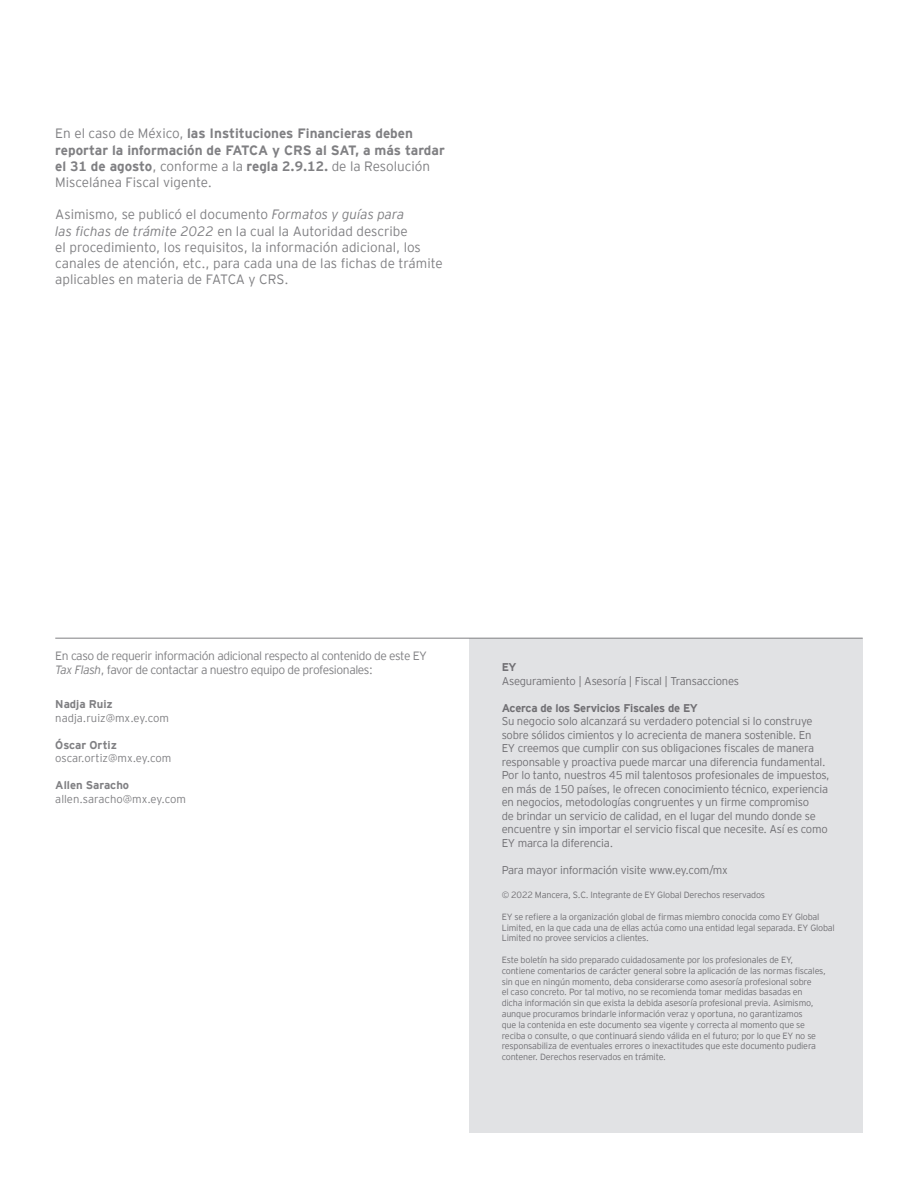
<style>
.page{position:relative;width:918px;height:1188px;background:#fff}
.page>*{position:absolute;margin:0;border:0;box-sizing:border-box;transform-origin:0 0}
.t1{font:300 13.5px/16.2px "EY Interstate";color:#808083}
.t2{font:700 13.5px/16.2px "EY Interstate";color:#808083}
.t3{font:300 12px/14.4px "EY Interstate";letter-spacing:-.035em;color:#808083}
.t4{font:300 11.25px/13.5px "EY Interstate";letter-spacing:-.02em;color:#717074}
.t5{font:300 11.25px "EY Interstate";color:#808083}
.t6{font:700 11.25px "EY Interstate";letter-spacing:-.02em;color:#717074}
.t7{font:700 11.25px "EY Interstate";color:#808083}
.t8{font:300 9px/10.8px "EY Interstate";letter-spacing:-.02em;color:#717074}
.s1{font-weight:300}
.s2{font-style:italic}
</style>
<div class="page">
<div style="left:470px;top:638px;width:393px;height:495px;background:#e1e2e4"></div>
<hr style="left:55px;top:638px;width:808px;height:1px;background:#808083">
<p class="t2" style="left:55px;top:125px;width:391px"><span class="s1">En el caso de México,</span> las Instituciones Financieras deben reportar la información de FATCA y CRS al SAT, a más tardar el 31 de agosto<span class="s1">, conforme a la</span> regla 2.9.12. <span class="s1">de la Resolución Miscelánea Fiscal vigente.</span></p>
<p class="t1" style="left:55px;top:206px;width:389px">Asimismo, se publicó el documento <span class="s2">Formatos y guías para<br>las fichas de trámite 2022</span> en la cual la Autoridad describe<br>el procedimiento, los requisitos, la información adicional, los canales de atención, etc., para cada una de las fichas de trámite aplicables en materia de FATCA y CRS.</p>
<p class="t3" style="left:55px;top:649px;width:373px">En caso de requerir información adicional respecto al contenido de este EY<br><span class="s2">Tax Flash</span>, favor de contactar a nuestro equipo de profesionales:</p>
<p class="t7" style="left:55px;top:698px;width:59px">Nadja Ruiz</p>
<p class="t5" style="left:55px;top:711px;width:115px">nadja.ruiz@mx.ey.com</p>
<p class="t7" style="left:55px;top:738px;width:63px">Óscar Ortiz</p>
<p class="t5" style="left:55px;top:752px;width:118px">oscar.ortiz@mx.ey.com</p>
<p class="t7" style="left:55px;top:779px;width:75px">Allen Saracho</p>
<p class="t5" style="left:55px;top:792px;width:132px">allen.saracho@mx.ey.com</p>
<p class="t6" style="left:502px;top:661px;width:16px">EY</p>
<p class="t4" style="left:502px;top:674px;width:239px">Aseguramiento | Asesoría | Fiscal | Transacciones</p>
<p class="t6" style="left:502px;top:702px;width:198px">Acerca de los Servicios Fiscales de EY</p>
<p class="t4" style="left:502px;top:715px;width:330px">Su negocio solo alcanzará su verdadero potencial si lo construye sobre sólidos cimientos y lo acrecienta de manera sostenible. En<br>EY creemos que cumplir con sus obligaciones fiscales de manera responsable y proactiva puede marcar una diferencia fundamental.<br>Por lo tanto, nuestros 45 mil talentosos profesionales de impuestos, en más de 150 países, le ofrecen conocimiento técnico, experiencia en negocios, metodologías congruentes y un firme compromiso<br>de brindar un servicio de calidad, en el lugar del mundo donde se encuentre y sin importar el servicio fiscal que necesite. Así es como EY marca la diferencia.</p>
<p class="t4" style="left:502px;top:863px;width:228px">Para mayor información visite www.ey.com/mx</p>
<p class="t8" style="left:502px;top:890px;width:265px">© 2022 Mancera, S.C. Integrante de EY Global Derechos reservados</p>
<p class="t8" style="left:502px;top:911px;width:335px">EY se refiere a la organización global de firmas miembro conocida como EY Global<br>Limited, en la que cada una de ellas actúa como una entidad legal separada. EY Global<br>Limited no provee servicios a clientes.</p>
<p class="t8" style="left:502px;top:954px;width:326px">Este boletín ha sido preparado cuidadosamente por los profesionales de EY, contiene comentarios de carácter general sobre la aplicación de las normas fiscales, sin que en ningún momento, deba considerarse como asesoría profesional sobre<br>el caso concreto. Por tal motivo, no se recomienda tomar medidas basadas en dicha información sin que exista la debida asesoría profesional previa. Asimismo, aunque procuramos brindarle información veraz y oportuna, no garantizamos<br>que la contenida en este documento sea vigente y correcta al momento que se reciba o consulte, o que continuará siendo válida en el futuro; por lo que EY no se responsabiliza de eventuales errores o inexactitudes que este documento pudiera contener. Derechos reservados en trámite.</p>
</div>
